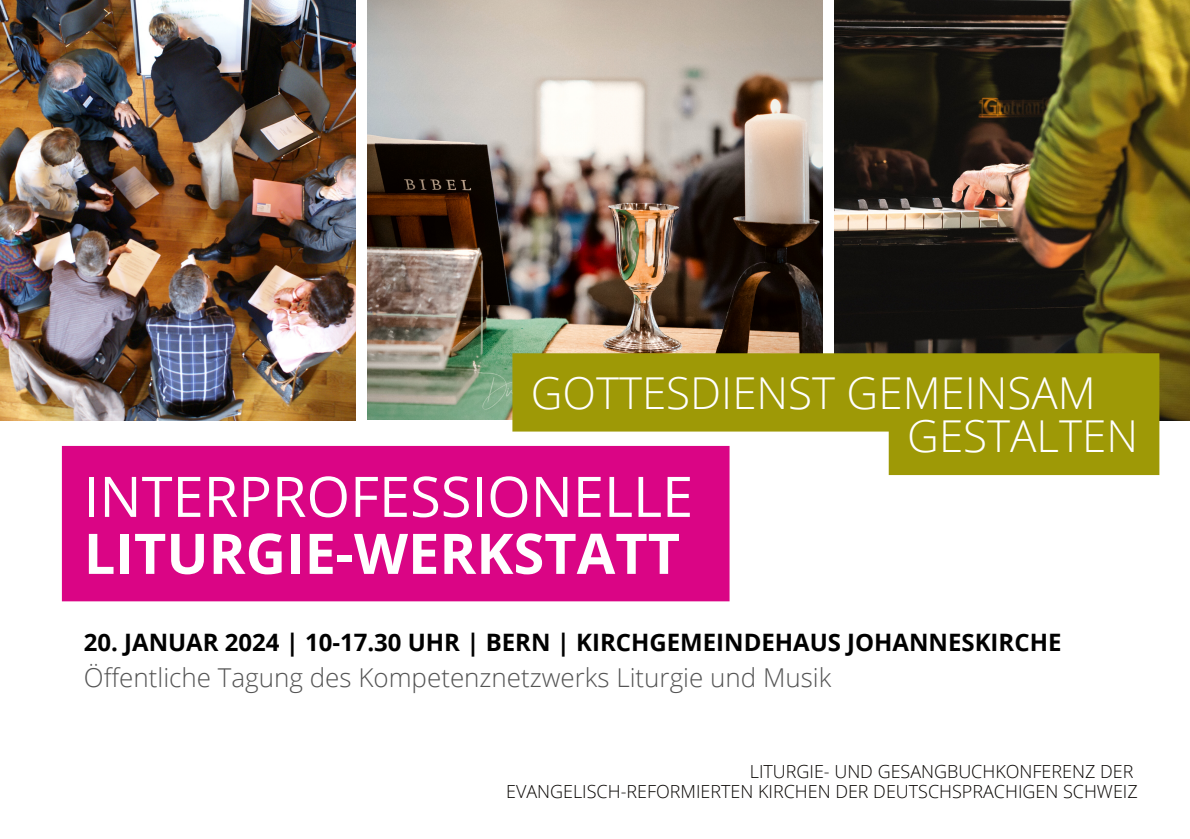
<style>
.page{position:relative;width:1190px;height:839px;background:#fff}
.page>*{position:absolute;margin:0;border:0;box-sizing:border-box;transform-origin:0 0}
.t1{font:56px "Open Sans";color:#fff}
.t2{font:700 56px "Open Sans";color:#fff}
.t3{font:300 44px/43.4px "Open Sans";color:#fff}
.t4{font:300 26px "Open Sans";color:#545454}
.t5{font:700 24px "Open Sans";color:#000}
.t6{font:300 18px "Open Sans";color:#070400}
</style>
<div class="page">
<img style="left:368px;top:0;width:454px;height:420px">
<img style="left:834px;top:0;width:356px;height:420px">
<img style="left:0;top:0;width:356px;height:420px">
<svg style="left:512px;top:353px;width:647px;height:122px;background:#aba628"></svg>
<div style="left:62px;top:446px;width:668px;height:155px;background:#da0585"></div>
<p class="t3" style="left:907px;top:370px;width:232px;text-indent:-377px">GOTTESDIENST GEMEINSAM<br>GESTALTEN</p>
<p class="t1" style="left:84px;top:457px;width:611px">INTERPROFESSIONELLE</p>
<p class="t2" style="left:84px;top:514px;width:598px">LITURGIE-WERKSTATT</p>
<p class="t5" style="left:84px;top:625px;width:979px">20. JANUAR 2024 | 10-17.30 UHR | BERN | KIRCHGEMEINDEHAUS JOHANNESKIRCHE</p>
<p class="t4" style="left:84px;top:659px;width:749px">Öffentliche Tagung des Kompetenznetzwerks Liturgie und Musik</p>
<p class="t6" style="left:750px;top:759px;width:385px">LITURGIE- UND GESANGBUCHKONFERENZ DER</p>
<p class="t6" style="left:506px;top:778px;width:633px">EVANGELISCH-REFORMIERTEN KIRCHEN DER DEUTSCHSPRACHIGEN SCHWEIZ</p>
</div>
